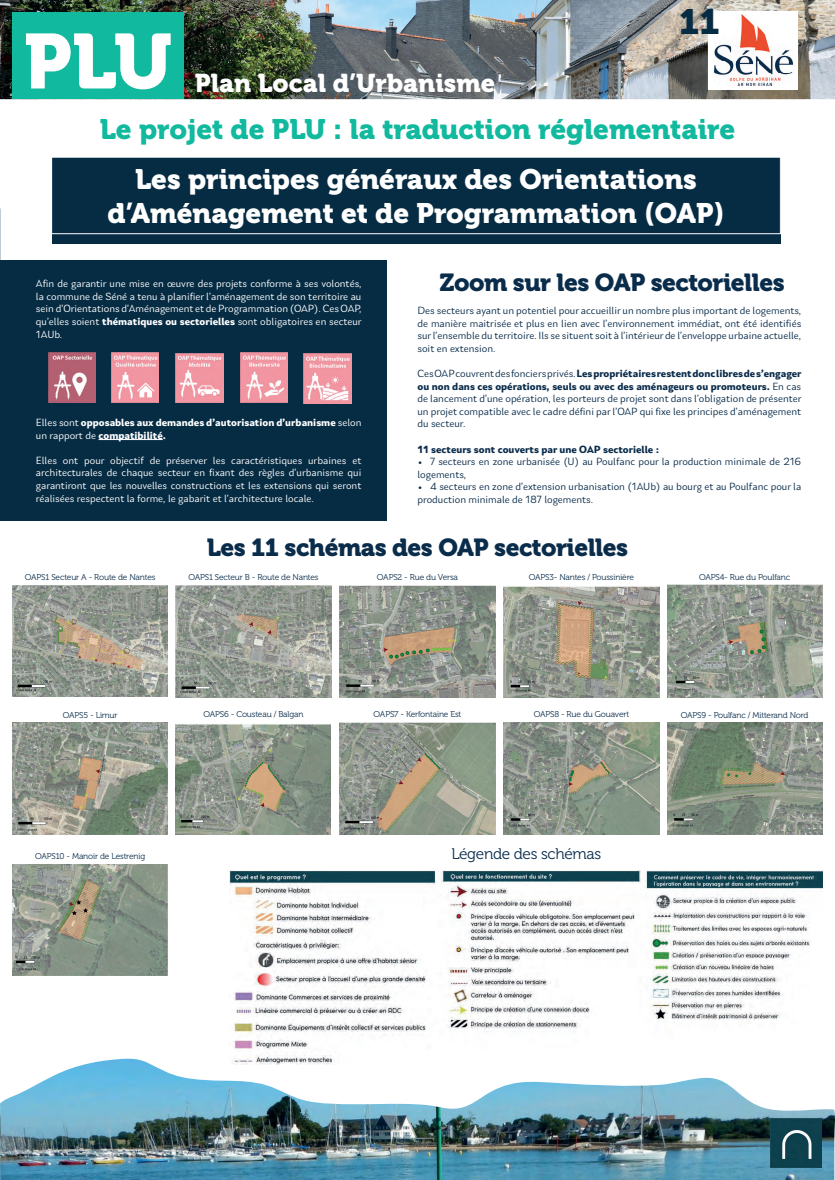
<style>
.page{position:relative;width:835px;height:1180px;background:#fff}
.page>*{position:absolute;margin:0;border:0;box-sizing:border-box;transform-origin:0 0}
.t1{font:77px "Museo 900";color:#fff}
.t2{font:35px "Museo 900";color:#062c44}
.t3{font:28px/33.6px "Museo 900";color:#fff;text-align:center}
.t4{font:28px "Museo 900";color:#11b99e}
.t5{font:25.55px "Museo 900";color:#fff}
.t6{font:24.5px "Museo 900";letter-spacing:-.02em;color:#0a2c4b}
.t7{font:15.4px "Museo 300";letter-spacing:-.02em;color:#0a2c4b}
.t8{font:10.5px/12.6px "Laca Text";color:#0a2c4b;text-align:justify}
.t9{font:10.5px/12.6px "Laca Text";color:#fff;text-align:justify}
.t10{font:700 10.5px/12.6px "Laca Text";color:#fff}
.t11{font:700 10.5px "Laca Text";color:#0a2c4b}
.t12{font:8.4px "Museo 300";letter-spacing:-.02em;color:#0a2c4b}
.s1{font-weight:700}
.s2{font-weight:400}
</style>
<div class="page">
<div style="left:52px;top:157px;width:728px;height:87px;background:#062c44"></div>
<div style="left:51px;top:157px;width:729px;height:77px;border:1px solid #fff"></div>
<img style="left:0;top:1058px;width:834px;height:122px">
<img style="left:770px;top:1118px;width:51px;height:49px">
<img style="left:0;top:0;width:834px;height:99px">
<div style="left:13px;top:13px;width:171px;height:86px;background:#11b99e"></div>
<div style="left:707px;top:11px;width:90px;height:79px;background:#fff"></div>
<img style="left:714px;top:15px;width:77px;height:70px">
<div style="left:0;top:260px;width:386px;height:261px;background:#062c44"></div>
<hr style="left:98px;top:439px;width:65px;height:1px;background:#fff">
<img style="left:48px;top:353px;width:47px;height:49px">
<img style="left:112px;top:353px;width:47px;height:50px">
<img style="left:176px;top:353px;width:47px;height:49px">
<img style="left:240px;top:353px;width:47px;height:50px">
<img style="left:304px;top:353px;width:47px;height:50px">
<img style="left:13px;top:585px;width:154px;height:112px">
<img style="left:176px;top:585px;width:155px;height:112px">
<img style="left:340px;top:585px;width:155px;height:112px">
<img style="left:504px;top:586px;width:155px;height:111px">
<img style="left:667px;top:585px;width:155px;height:112px">
<img style="left:13px;top:723px;width:155px;height:111px">
<img style="left:176px;top:724px;width:154px;height:111px">
<img style="left:340px;top:723px;width:155px;height:112px">
<img style="left:504px;top:723px;width:155px;height:112px">
<img style="left:667px;top:722px;width:155px;height:113px">
<img style="left:13px;top:864px;width:154px;height:111px">
<img style="left:229px;top:870px;width:593px;height:198px">
<h1 class="t1" style="left:24px;top:18px;width:150px">PLU</h1>
<h3 class="t5" style="left:195px;top:69px;width:302px">Plan Local d’Urbanisme</h3>
<h2 class="t2" style="left:679px;top:2px;width:42px">11</h2>
<h3 class="t4" style="left:100px;top:113px;width:636px">Le projet de PLU : la traduction réglementaire</h3>
<h3 class="t3" style="left:107px;top:163px;width:618px">Les principes généraux des Orientations d’Aménagement et de Programmation (OAP)</h3>
<p class="t9" style="left:36px;top:277px;width:327px">Afin de garantir une mise en œuvre des projets conforme à ses volontés, la commune de Séné a tenu à planifier l’aménagement de son territoire au sein d’Orientations d’Aménagement et de Programmation (OAP). Ces OAP, qu’elles soient <span class="s1">thématiques ou sectorielles</span> sont obligatoires en secteur 1AUb.</p>
<p class="t10" style="left:36px;top:416px;width:327px"><span class="s2">Elles sont</span> opposables aux demandes d’autorisation d’urbanisme <span class="s2">selon un rapport de</span> compatibilité.</p>
<p class="t9" style="left:36px;top:454px;width:327px">Elles ont pour objectif de préserver les caractéristiques urbaines et architecturales de chaque secteur en fixant des règles d’urbanisme qui garantiront que les nouvelles constructions et les extensions qui seront réalisées respectent la forme, le gabarit et l’architecture locale.</p>
<h3 class="t6" style="left:440px;top:268px;width:346px">Zoom sur les OAP sectorielles</h3>
<p class="t8" style="left:417px;top:304px;width:385px">Des secteurs ayant un potentiel pour accueillir un nombre plus important de logements, de manière maitrisée et plus en lien avec l’environnement immédiat, ont été identifiés sur l’ensemble du territoire. Ils se situent soit à l’intérieur de l’enveloppe urbaine actuelle, soit en extension.</p>
<p class="t8" style="left:417px;top:367px;width:385px">Ces OAP couvrent des fonciers privés. <span class="s1">Les propriétaires restent donc libres de s’engager ou non dans ces opérations, seuls ou avec des aménageurs ou promoteurs.</span> En cas de lancement d’une opération, les porteurs de projet sont dans l’obligation de présenter un projet compatible avec le cadre défini par l’OAP qui fixe les principes d’aménagement du secteur.</p>
<p class="t11" style="left:417px;top:443px;width:243px">11 secteurs sont couverts par une OAP sectorielle :</p>
<p class="t8" style="left:417px;top:455px;width:385px">• 7 secteurs en zone urbanisée (U) au Poulfanc pour la production minimale de 216 logements,</p>
<p class="t8" style="left:417px;top:481px;width:385px">• 4 secteurs en zone d’extension urbanisation (1AUb) au bourg et au Poulfanc pour la production minimale de 187 logements.</p>
<h3 class="t6" style="left:207px;top:533px;width:423px">Les 11 schémas des OAP sectorielles</h3>
<p class="t12" style="left:25px;top:573px;width:132px">OAPS1 Secteur A - Route de Nantes</p>
<p class="t12" style="left:188px;top:572px;width:132px">OAPS1 Secteur B - Route de Nantes</p>
<p class="t12" style="left:377px;top:573px;width:83px">OAPS2 - Rue du Versa</p>
<p class="t12" style="left:528px;top:572px;width:107px">OAPS3- Nantes / Poussinière</p>
<p class="t12" style="left:699px;top:573px;width:93px">OAPS4- Rue du Poulfanc</p>
<p class="t12" style="left:63px;top:710px;width:56px">OAPS5 - Limur</p>
<p class="t12" style="left:203px;top:709px;width:102px">OAPS6 - Cousteau / Balgan</p>
<p class="t12" style="left:373px;top:709px;width:89px">OAPS7 - Kerfontaine Est</p>
<p class="t12" style="left:533px;top:709px;width:97px">OAPS8 - Rue du Gouavert</p>
<p class="t12" style="left:680px;top:710px;width:129px">OAPS9 - Poulfanc / Mitterand Nord</p>
<p class="t12" style="left:35px;top:851px;width:111px">OAPS10 - Manoir de Lestrenig</p>
<h3 class="t7" style="left:451px;top:845px;width:151px">Légende des schémas</h3>
</div>
